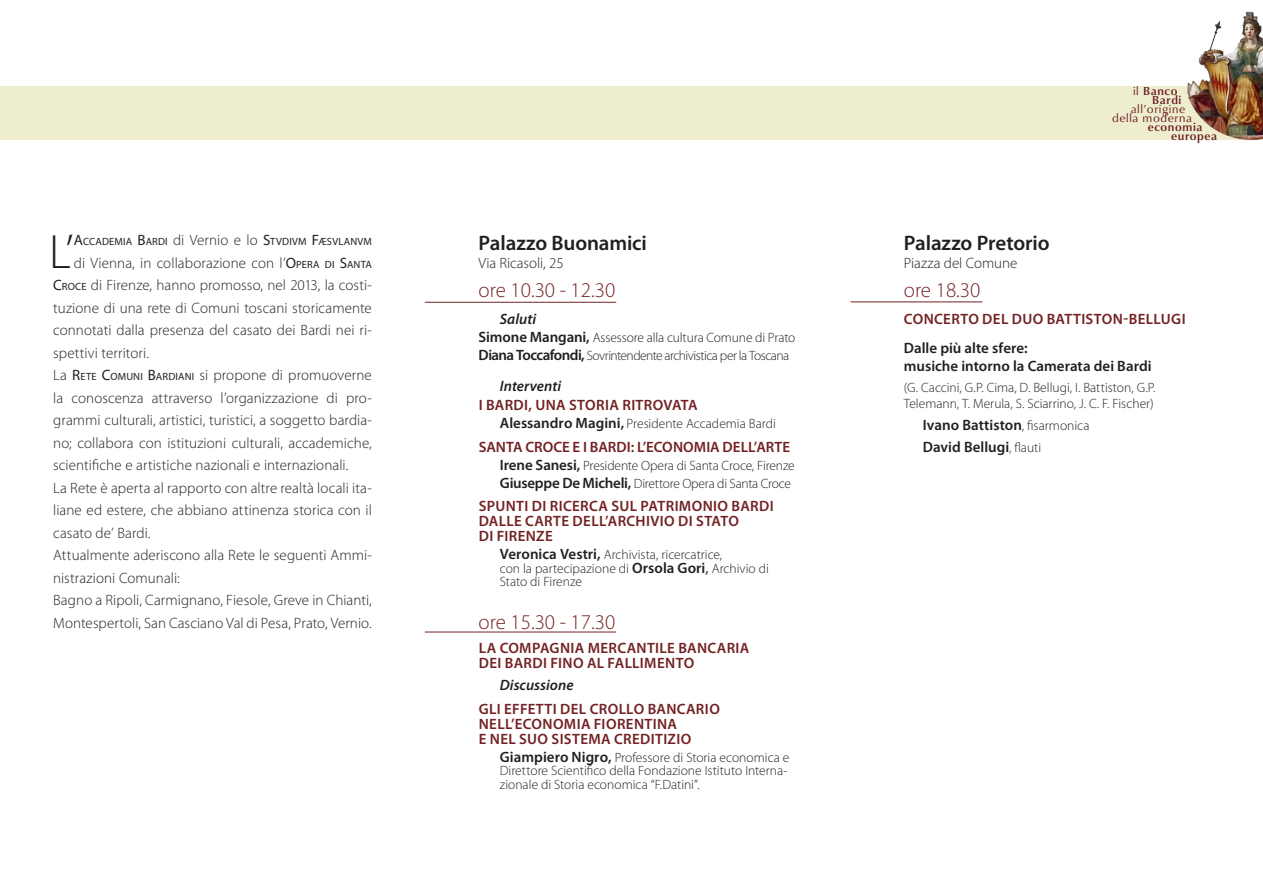
<style>
.page{position:relative;width:1263px;height:893px;background:#fff}
.page>*{position:absolute;margin:0;border:0;box-sizing:border-box;transform-origin:0 0}
.t1{font:300 48.45px "Myriad Pro";color:#231f20}
.t2{font:300 21px "Myriad Pro";color:#732123}
.t3{font:600 21px "Myriad Pro";letter-spacing:-.01em;color:#231f20}
.t4{font:300 15px/22.5px "Myriad Pro";letter-spacing:.005em;color:#231f20}
.t5{font:600 15px/15px "Myriad Pro";letter-spacing:.025em;color:#732123}
.t6{font:600 15px/18px "Myriad Pro";color:#231f20}
.t7{font:600 15px "Myriad Pro";color:#732123}
.t8{font:italic 600 15px "Myriad Pro";color:#231f20}
.t9{font:300 13.5px/13.5px "Myriad Pro";letter-spacing:-.005em;color:#231f20}
.t10{font:300 13.5px/18px "Myriad Pro";letter-spacing:-.03em;color:#231f20}
.t11{font:500 12px/9px "Classico URW";letter-spacing:.05em;color:#69161e}
.t12{font:12px/9px "Classico URW";letter-spacing:.05em;color:#69161e}
.t13{font:10.5px "Myriad Pro";letter-spacing:.02em;color:#231f20}
.s1{font-size:15px}
.s2{font-weight:300;font-size:15px}
.s3{font-weight:400}
.s4{font-weight:400;font-size:10.5px}
.s5{font-weight:600;font-size:15px}
.s6{font-weight:400;font-size:15px}
.s7{font-weight:300;font-size:13.5px}
</style>
<div class="page">
<div style="left:0;top:86px;width:1263px;height:54px;background:#eeeecf"></div>
<img style="left:1187px;top:11px;width:76px;height:129px">
<hr style="left:425px;top:302px;width:191px;height:1px;background:#732123">
<hr style="left:425px;top:632px;width:191px;height:1px;background:#732123">
<hr style="left:850px;top:302px;width:132px;height:1px;background:#732123">
<h1 class="t1" style="left:49px;top:222px;width:26px">L’</h1>
<p class="t13" style="left:74px;top:236px;width:299px"><span class="s1">A</span>CCADEMIA <span class="s1">B</span>ARDI <span class="s2">di Vernio e lo</span> <span class="s1">S</span>TVDIVM <span class="s1">F</span>ÆSVLANVM</p>
<p class="t4" style="left:53px;top:251px;width:320px;text-indent:21px">di Vienna, in collaborazione con l’<span class="s3">O</span><span class="s4">PERA DI</span> <span class="s3">S</span><span class="s4">ANTA </span><span class="s3">C</span><span class="s4">ROCE</span> di Firenze, hanno promosso, nel 2013, la costi&shy;tuzione di una rete di Comuni toscani storicamente connotati dalla presenza del casato dei Bardi nei ri&shy;spettivi territori.<br>La <span class="s3">R</span><span class="s4">ETE</span> <span class="s3">C</span><span class="s4">OMUNI</span> <span class="s3">B</span><span class="s4">ARDIANI</span> si propone di promuoverne la conoscenza attraverso l’organizzazione di pro&shy;grammi culturali, artistici, turistici, a soggetto bardia&shy;no; collabora con istituzioni culturali, accademiche, scientifiche e artistiche nazionali e internazionali.<br>La Rete è aperta al rapporto con altre realtà locali ita&shy;liane ed estere, che abbiano attinenza storica con il casato de’ Bardi.<br>Attualmente aderiscono alla Rete le seguenti Ammi&shy;nistrazioni Comunali:<br>Bagno a Ripoli, Carmignano, Fiesole, Greve in Chianti, Montespertoli, San Casciano Val di Pesa, Prato, Vernio.</p>
<h2 class="t3" style="left:479px;top:229px;width:170px">Palazzo Buonamici</h2>
<p class="t4" style="left:479px;top:251px;width:87px">Via Ricasoli, 25</p>
<h2 class="t2" style="left:479px;top:277px;width:138px">ore 10.30 - 12.30</h2>
<p class="t8" style="left:500px;top:309px;width:38px">Saluti</p>
<p class="t10" style="left:479px;top:328px;width:318px"><span class="s5">Simone Mangani,</span> Assessore alla cultura Comune di Prato<br><span class="s5">Diana Toccafondi,</span> Sovrintendente archivistica per la Toscana</p>
<p class="t8" style="left:500px;top:377px;width:63px">Interventi</p>
<p class="t5" style="left:479px;top:397px;width:221px">I BARDI, UNA STORIA RITROVATA</p>
<p class="t9" style="left:500px;top:417px;width:277px"><span class="s5">Alessandro Magini,</span> Presidente Accademia Bardi</p>
<p class="t7" style="left:479px;top:437px;width:313px">SANTA CROCE E I BARDI: L’ECONOMIA DELL’ARTE</p>
<p class="t9" style="left:500px;top:456px;width:296px;line-height:18px"><span class="s5">Irene Sanesi,</span> Presidente Opera di Santa Croce, Firenze<br><span class="s5">Giuseppe De Micheli,</span> Direttore Opera di Santa Croce</p>
<p class="t5" style="left:479px;top:498px;width:296px">SPUNTI DI RICERCA SUL PATRIMONIO BARDI<br>DALLE CARTE DELL’ARCHIVIO DI STATO<br>DI FIRENZE</p>
<p class="t9" style="left:500px;top:548px;width:270px"><span class="s5">Veronica Vestri,</span> Archivista, ricercatrice,<br>con la partecipazione di <span class="s5">Orsola Gori</span><span class="s6">,</span> Archivio di<br>Stato di Firenze</p>
<h2 class="t2" style="left:479px;top:610px;width:138px">ore 15.30 - 17.30</h2>
<p class="t5" style="left:479px;top:640px;width:272px">LA COMPAGNIA MERCANTILE BANCARIA<br>DEI BARDI FINO AL FALLIMENTO</p>
<p class="t8" style="left:500px;top:676px;width:75px">Discussione</p>
<p class="t5" style="left:479px;top:701px;width:243px">GLI EFFETTI DEL CROLLO BANCARIO<br>NELL’ECONOMIA FIORENTINA<br>E NEL SUO SISTEMA CREDITIZIO</p>
<p class="t9" style="left:500px;top:750px;width:291px"><span class="s5">Giampiero Nigro,</span> Professore di Storia economica e<br>Direttore Scientifico della Fondazione Istituto Interna&shy;zionale di Storia economica “F.Datini”.</p>
<p class="t11" style="left:1152px;top:86px;width:31px;text-indent:-19px"><span class="s3">il</span> Banco<br>Bardi</p>
<p class="t12" style="left:1112px;top:104px;width:81px;text-indent:19px">all’origine della moderna</p>
<p class="t11" style="left:1171px;top:122px;width:47px;text-indent:-24px">economia europea</p>
<h2 class="t3" style="left:904px;top:229px;width:147px">Palazzo Pretorio</h2>
<p class="t4" style="left:904px;top:251px;width:115px">Piazza del Comune</p>
<h2 class="t2" style="left:904px;top:277px;width:78px">ore 18.30</h2>
<p class="t5" style="left:904px;top:311px;width:283px">CONCERTO DEL DUO BATTISTON-BELLUGI</p>
<p class="t6" style="left:904px;top:339px;width:249px">Dalle più alte sfere:<br>musiche intorno la Camerata dei Bardi</p>
<p class="t9" style="left:904px;top:379px;width:253px;line-height:16.2px">(G. Caccini, G.P. Cima, D. Bellugi, I. Battiston, G.P.<br>Telemann, T. Merula, S. Sciarrino, J. C. F. Fischer)</p>
<p class="t6" style="left:923px;top:413px;width:168px;line-height:22.2px">Ivano Battiston<span class="s7">, fisarmonica<br></span>David Bellugi<span class="s7">, flauti</span></p>
</div>
